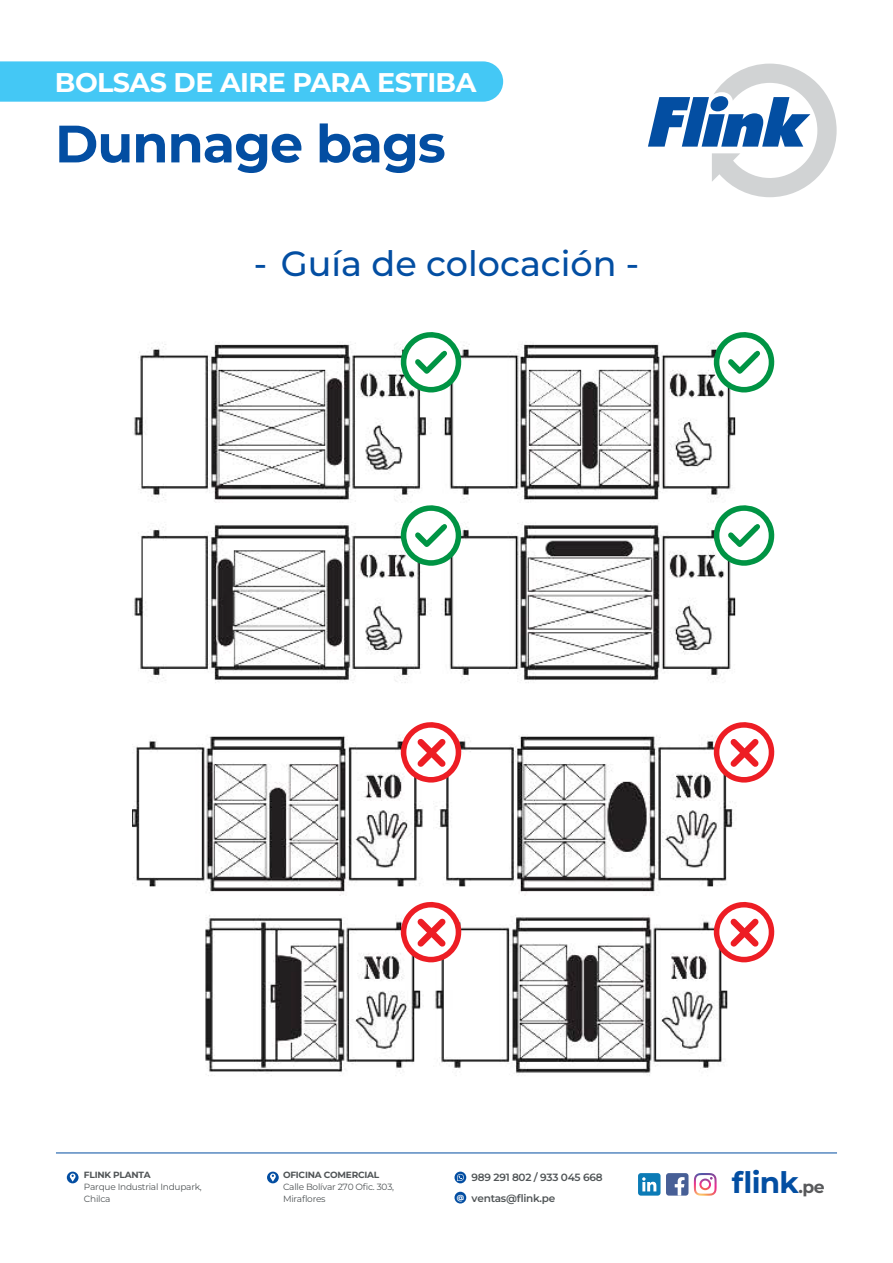
<style>
.page{position:relative;width:893px;height:1263px;background:#fff}
.page>*{position:absolute;margin:0;border:0;box-sizing:border-box;transform-origin:0 0}
.t1{font:700 52.5px "Montserrat";letter-spacing:-.02em;color:#034ea2}
.t2{font:500 34.95px "Montserrat";color:#034ea2}
.t3{font:700 29.55px "Montserrat";color:#034ea2}
.t4{font:700 27px "Montserrat";letter-spacing:-.02em;color:#fff}
.t5{font:600 10.5px/21px "Montserrat";letter-spacing:-.025em;color:#515557}
.t6{font:9px/12px "Montserrat";letter-spacing:-.025em;color:#515557}
.t7{font:700 9px "Montserrat";letter-spacing:-.025em;color:#515557}
.s1{font-size:17.25px;color:#58595b}
</style>
<div class="page">
<img style="left:132px;top:342px;width:612px;height:734px">
<svg style="left:648px;top:64px;width:189px;height:133px"></svg>
<div style="left:0;top:61px;width:503px;height:41px;background:#44c8f5"></div>
<svg style="left:401px;top:332px;width:62px;height:60px"></svg>
<svg style="left:714px;top:332px;width:61px;height:60px"></svg>
<svg style="left:401px;top:504px;width:62px;height:62px"></svg>
<svg style="left:401px;top:721px;width:62px;height:61px"></svg>
<svg style="left:714px;top:721px;width:61px;height:61px"></svg>
<svg style="left:401px;top:901px;width:62px;height:61px"></svg>
<svg style="left:714px;top:901px;width:61px;height:61px"></svg>
<svg style="left:714px;top:504px;width:61px;height:62px"></svg>
<svg style="left:67px;top:1171px;width:12px;height:12px"></svg>
<svg style="left:70px;top:1173px;width:6px;height:8px"></svg>
<svg style="left:267px;top:1171px;width:12px;height:12px"></svg>
<svg style="left:270px;top:1173px;width:6px;height:8px"></svg>
<svg style="left:454px;top:1171px;width:12px;height:12px"></svg>
<svg style="left:456px;top:1173px;width:8px;height:8px"></svg>
<div style="left:454px;top:1192px;width:12px;height:11px;background:#034ea2;border-radius:50%"></div>
<hr style="left:56px;top:1152px;width:781px;height:1px;background:#034ea2">
<div style="left:638px;top:1173px;width:22px;height:22px;background:#0b7bb6;border-radius:3px"></div>
<svg style="left:642px;top:1177px;width:14px;height:14px"></svg>
<div style="left:666px;top:1173px;width:22px;height:22px;background:#475f96;border-radius:3px"></div>
<svg style="left:675px;top:1177px;width:10px;height:18px"></svg>
<img style="left:694px;top:1173px;width:23px;height:23px">
<h3 class="t4" style="left:55px;top:65px;width:423px">BOLSAS DE AIRE PARA ESTIBA</h3>
<h1 class="t1" style="left:55px;top:109px;width:392px">Dunnage bags</h1>
<h2 class="t2" style="left:254px;top:241px;width:387px">- Guía de colocación -</h2>
<p class="t7" style="left:84px;top:1169px;width:68px">FLINK PLANTA</p>
<p class="t6" style="left:84px;top:1181px;width:119px">Parque Industrial Indupark,<br>Chilca</p>
<p class="t7" style="left:283px;top:1169px;width:98px">OFICINA COMERCIAL</p>
<p class="t6" style="left:283px;top:1181px;width:113px">Calle Bolívar 270 Ofic. 303,<br>Miraflores</p>
<p class="t5" style="left:457px;top:1166px;width:147px;text-indent:15px">989 291 802 / 933 045 668 <sup>@</sup> ventas@flink.pe</p>
<h3 class="t3" style="left:732px;top:1163px;width:94px">flink<span class="s1">.pe</span></h3>
</div>
